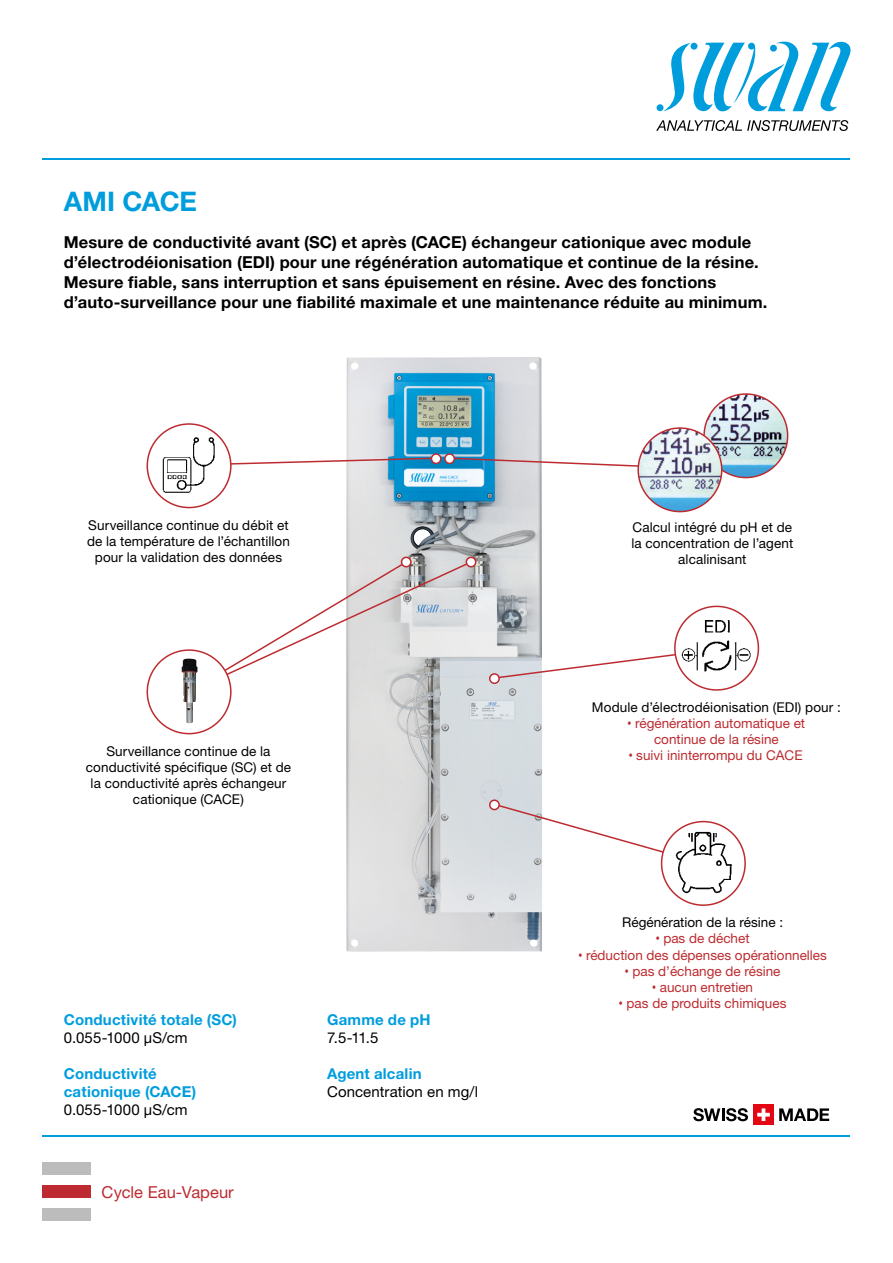
<style>
.page{position:relative;width:893px;height:1263px;background:#fff}
.page>*{position:absolute;margin:0;border:0;box-sizing:border-box;transform-origin:0 0}
.t1{font:700 27px "Helvetica Neue LT Std";color:#009ddd}
.t2{font:700 16.5px/19.8px "Helvetica Neue LT Std";letter-spacing:.01em;color:#000}
.t3{font:16.5px "Helvetica Neue LT Std";color:#bd2b30}
.t4{font:700 15px/18px "Helvetica Neue LT Std";letter-spacing:.015em;color:#009ddd}
.t5{font:15px "Helvetica Neue LT Std";letter-spacing:.005em;color:#000}
.t6{font:13.5px/16.2px "Helvetica Neue LT Std";letter-spacing:.01em;color:#000;text-align:center}
.t7{font:13.5px/16.2px "Helvetica Neue LT Std";color:#bd2b30;text-align:center}
.s1{font-family:"Arial Narrow"}
</style>
<div class="page">
<img style="left:346px;top:357px;width:196px;height:595px">
<svg style="left:232px;top:457px;width:206px;height:10px"></svg>
<svg style="left:494px;top:648px;width:185px;height:31px"></svg>
<svg style="left:449px;top:457px;width:188px;height:12px"></svg>
<svg style="left:494px;top:803px;width:211px;height:62px"></svg>
<img style="left:159px;top:435px;width:60px;height:60px">
<div style="left:147px;top:423px;width:85px;height:85px;border:2px solid #bd2b30;border-radius:50%"></div>
<img style="left:704px;top:394px;width:84px;height:84px;border-radius:42px">
<div style="left:703px;top:393px;width:85px;height:85px;border:2px solid #bd2b30;border-radius:50%"></div>
<img style="left:638px;top:428px;width:84px;height:84px;border-radius:42px">
<div style="left:637px;top:427px;width:85px;height:85px;border:2px solid #bd2b30;border-radius:50%"></div>
<svg style="left:675px;top:606px;width:83px;height:84px"></svg>
<img style="left:679px;top:613px;width:75px;height:76px">
<div style="left:674px;top:606px;width:85px;height:85px;border:2px solid #bd2b30;border-radius:50%"></div>
<div style="left:662px;top:822px;width:83px;height:83px;background:#fff;border-radius:50%"></div>
<img style="left:671px;top:827px;width:67px;height:70px">
<div style="left:661px;top:821px;width:85px;height:85px;border:2px solid #bd2b30;border-radius:50%"></div>
<div style="left:431px;top:454px;width:10px;height:9px;background:#fff;border-radius:50%"></div>
<div style="left:431px;top:453px;width:11px;height:11px;border:2px solid #bd2b30;border-radius:50%"></div>
<div style="left:445px;top:454px;width:9px;height:9px;background:#fff;border-radius:50%"></div>
<div style="left:444px;top:453px;width:11px;height:11px;border:2px solid #bd2b30;border-radius:50%"></div>
<div style="left:490px;top:674px;width:9px;height:9px;background:#fff;border-radius:50%"></div>
<div style="left:489px;top:673px;width:11px;height:11px;border:2px solid #bd2b30;border-radius:50%"></div>
<div style="left:490px;top:800px;width:9px;height:9px;background:#fff;border-radius:50%"></div>
<div style="left:489px;top:799px;width:11px;height:11px;border:2px solid #bd2b30;border-radius:50%"></div>
<hr style="left:43px;top:158px;width:807px;height:1px;background:#009ddd">
<hr style="left:43px;top:1135px;width:807px;height:2px;background:#009ddd">
<div style="left:43px;top:1185px;width:48px;height:12px;background:#bd2b30"></div>
<div style="left:43px;top:1162px;width:48px;height:13px;background:#bcbcbc"></div>
<div style="left:43px;top:1208px;width:48px;height:12px;background:#bcbcbc"></div>
<svg style="left:663px;top:42px;width:188px;height:70px"></svg>
<div style="left:691px;top:43px;width:6px;height:7px;background:#009ddd;border-radius:50%"></div>
<div style="left:770px;top:45px;width:7px;height:7px;background:#009ddd;border-radius:50%"></div>
<div style="left:657px;top:104px;width:6px;height:7px;background:#009ddd;border-radius:50%"></div>
<svg style="left:656px;top:120px;width:192px;height:11px"></svg>
<svg style="left:693px;top:1108px;width:55px;height:13px"></svg>
<svg style="left:779px;top:1108px;width:50px;height:13px"></svg>
<div style="left:753px;top:1105px;width:21px;height:20px;background:#e30613"></div>
<svg style="left:757px;top:1108px;width:13px;height:13px"></svg>
<svg style="left:203px;top:560px;width:270px;height:134px"></svg>
<div style="left:147px;top:650px;width:84px;height:84px;background:#fff;border-radius:50%"></div>
<img style="left:181px;top:658px;width:17px;height:65px">
<div style="left:147px;top:649px;width:85px;height:85px;border:2px solid #bd2b30;border-radius:50%"></div>
<div style="left:401px;top:557px;width:10px;height:10px;background:#fff;border-radius:50%"></div>
<div style="left:401px;top:557px;width:11px;height:10px;border:2px solid #bd2b30;border-radius:50%"></div>
<div style="left:466px;top:557px;width:10px;height:10px;background:#fff;border-radius:50%"></div>
<div style="left:466px;top:557px;width:10px;height:10px;border:2px solid #bd2b30;border-radius:50%"></div>
<h1 class="t1" style="left:64px;top:184px;width:135px">AMI CACE</h1>
<p class="t2" style="left:64px;top:232px;width:705px">Mesure de conductivité avant (SC) et après (CACE) échangeur cationique avec module d’électrodéionisation (EDI) pour une régénération automatique et continue de la résine.<br>Mesure fiable, sans interruption et sans épuisement en résine. Avec des fonctions d’auto-surveillance pour une fiabilité maximale et une maintenance réduite au minimum.</p>
<p class="t6" style="left:87px;top:516px;width:204px">Surveillance continue du débit et de la température de l’échantillon pour la validation des données</p>
<p class="t6" style="left:86px;top:743px;width:207px">Surveillance continue de la conductivité spécifique (SC) et de la conductivité après échangeur cationique (CACE)</p>
<p class="t4" style="left:64px;top:1011px;width:175px">Conductivité totale (SC)</p>
<p class="t5" style="left:64px;top:1029px;width:125px">0.055-1000 μS/cm</p>
<p class="t4" style="left:64px;top:1065px;width:134px">Conductivité cationique (CACE)</p>
<p class="t5" style="left:64px;top:1101px;width:125px">0.055-1000 μS/cm</p>
<p class="t3" style="left:102px;top:1182px;width:134px">Cycle Eau-Vapeur</p>
<p class="t4" style="left:327px;top:1011px;width:105px">Gamme de pH</p>
<p class="t5" style="left:327px;top:1029px;width:53px">7.5-11.5</p>
<p class="t4" style="left:327px;top:1065px;width:96px">Agent alcalin</p>
<p class="t5" style="left:327px;top:1083px;width:153px">Concentration en mg/l</p>
<p class="t6" style="left:631px;top:519px;width:163px">Calcul intégré du pH et de la concentration de l’agent alcalinisant</p>
<p class="t6" style="left:592px;top:698px;width:250px">Module d’électrodéionisation (EDI) pour :</p>
<p class="t7" style="left:627px;top:715px;width:179px"><span class="s1">•</span> régénération automatique et continue de la résine</p>
<p class="t7" style="left:629px;top:747px;width:175px"><span class="s1">•</span> suivi ininterrompu du CACE</p>
<p class="t6" style="left:622px;top:914px;width:162px">Régénération de la résine :</p>
<p class="t7" style="left:656px;top:930px;width:95px"><span class="s1">•</span> pas de déchet</p>
<p class="t7" style="left:578px;top:946px;width:250px"><span class="s1">•</span> réduction des dépenses opérationnelles</p>
<p class="t7" style="left:625px;top:963px;width:157px"><span class="s1">•</span> pas d’échange de résine</p>
<p class="t7" style="left:652px;top:979px;width:102px"><span class="s1">•</span> aucun entretien</p>
<p class="t7" style="left:619px;top:995px;width:169px"><span class="s1">•</span> pas de produits chimiques</p>
</div>
